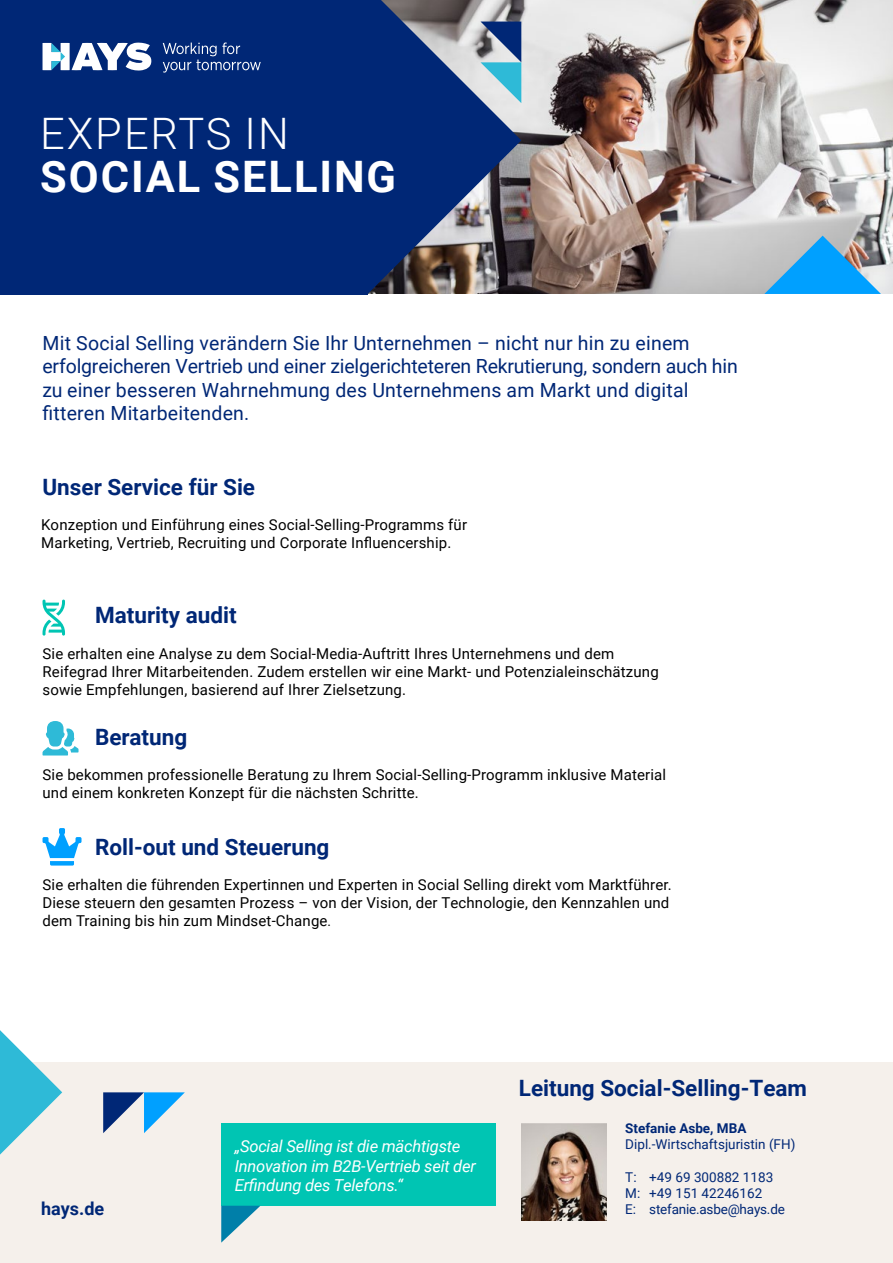
<style>
.page{position:relative;width:893px;height:1263px;background:#fff}
.page>*{position:absolute;margin:0;border:0;box-sizing:border-box;transform-origin:0 0}
.t1{font:700 43.35px "Roboto";letter-spacing:.045em;color:#fff}
.t2{font:300 43.35px "Roboto";letter-spacing:.045em;color:#fff}
.Bodycopy_White{font:700 22.5px "Roboto";color:#002776}
.t3{font:19.5px/23.4px "Roboto";letter-spacing:.01em;color:#002776}
.Absatzformat_3{font:700 18px "Roboto";color:#002776}
.t4{font:italic 16.5px/19.8px "Roboto";letter-spacing:-.015em;color:#fff}
.t5{font:15px/18px "Roboto";letter-spacing:.01em;color:#000}
.t6{font:13.5px "Roboto";color:#002776}
.t7{font:700 13.5px "Roboto";color:#002776}
.s1{font-size:13.5px}
</style>
<div class="page">
<div style="left:0;top:1063px;width:893px;height:200px;background:#f5f0eb"></div>
<img style="left:521px;top:0;width:372px;height:294px">
<div style="left:0;top:0;width:368px;height:294px;background:#002776"></div>
<svg style="left:367px;top:0;width:154px;height:295px;background:#3b4e7a"></svg>
<svg style="left:163px;top:43px;width:98px;height:30px"></svg>
<svg style="left:43px;top:43px;width:109px;height:28px"></svg>
<svg style="left:480px;top:22px;width:41px;height:81px;background:#74a0ba"></svg>
<svg style="left:764px;top:236px;width:117px;height:58px;background:#5ba8d7"></svg>
<div style="left:221px;top:1123px;width:275px;height:83px;background:#00c5b3"></div>
<svg style="left:221px;top:1206px;width:39px;height:36px"></svg>
<img style="left:521px;top:1123px;width:85px;height:97px">
<svg style="left:43px;top:600px;width:22px;height:36px"></svg>
<svg style="left:43px;top:721px;width:36px;height:34px"></svg>
<svg style="left:43px;top:828px;width:39px;height:37px"></svg>
<svg style="left:0;top:1030px;width:62px;height:124px"></svg>
<svg style="left:103px;top:1092px;width:82px;height:41px"></svg>
<p class="t2" style="left:40px;top:103px;width:250px">EXPERTS IN</p>
<p class="t1" style="left:40px;top:146px;width:357px">SOCIAL SELLING</p>
<p class="t3" style="left:43px;top:330px;width:697px">Mit Social Selling verändern Sie Ihr Unternehmen – nicht nur hin zu einem erfolgreicheren Vertrieb und einer zielgerichteteren Rekrutierung, sondern auch hin zu einer besseren Wahrnehmung des Unternehmens am Markt und digital fitteren Mitarbeitenden.</p>
<p class="Bodycopy_White" style="left:43px;top:471px;width:214px">Unser Service für Sie</p>
<p class="t5" style="left:41px;top:515px;width:427px">Konzeption und Einführung eines Social-Selling-Programms für<br>Marketing, Vertrieb, Recruiting und Corporate Influencership.</p>
<p class="Bodycopy_White" style="left:95px;top:599px;width:143px">Maturity audit</p>
<p class="t5" style="left:43px;top:644px;width:618px">Sie erhalten eine Analyse zu dem Social-Media-Auftritt Ihres Unternehmens und dem<br>Reifegrad Ihrer Mitarbeitenden. Zudem erstellen wir eine Markt- und Potenzialeinschätzung sowie Empfehlungen, basierend auf Ihrer Zielsetzung.</p>
<p class="Bodycopy_White" style="left:95px;top:721px;width:94px">Beratung</p>
<p class="t5" style="left:43px;top:765px;width:625px">Sie bekommen professionelle Beratung zu Ihrem Social-Selling-Programm inklusive Material und einem konkreten Konzept für die nächsten Schritte.</p>
<p class="Bodycopy_White" style="left:95px;top:831px;width:236px">Roll-out und Steuerung</p>
<p class="t5" style="left:43px;top:875px;width:631px">Sie erhalten die führenden Expertinnen und Experten in Social Selling direkt vom Marktführer.<br>Diese steuern den gesamten Prozess – von der Vision, der Technologie, den Kennzahlen und dem Training bis hin zum Mindset-Change<span class="s1">.</span></p>
<p class="Absatzformat_3" style="left:41px;top:1196px;width:65px">hays.de</p>
<p class="t4" style="left:235px;top:1135px;width:243px">„Social Selling ist die mächtigste<br>Innovation im B2B-Vertrieb seit der -Erfindung des Telefons.“</p>
<p class="Bodycopy_White" style="left:519px;top:1072px;width:290px">Leitung Social-Selling-Team</p>
<p class="t7" style="left:625px;top:1119px;width:123px">Stefanie Asbe, MBA</p>
<p class="t6" style="left:625px;top:1135px;width:172px">Dipl.-Wirtschaftsjuristin (FH)</p>
<p class="t6" style="left:625px;top:1167px;width:149px">T: +49 69 300882 1183</p>
<p class="t6" style="left:625px;top:1183px;width:138px">M: +49 151 42246162</p>
<p class="t6" style="left:625px;top:1200px;width:161px">E: stefanie.asbe@hays.de</p>
</div>
